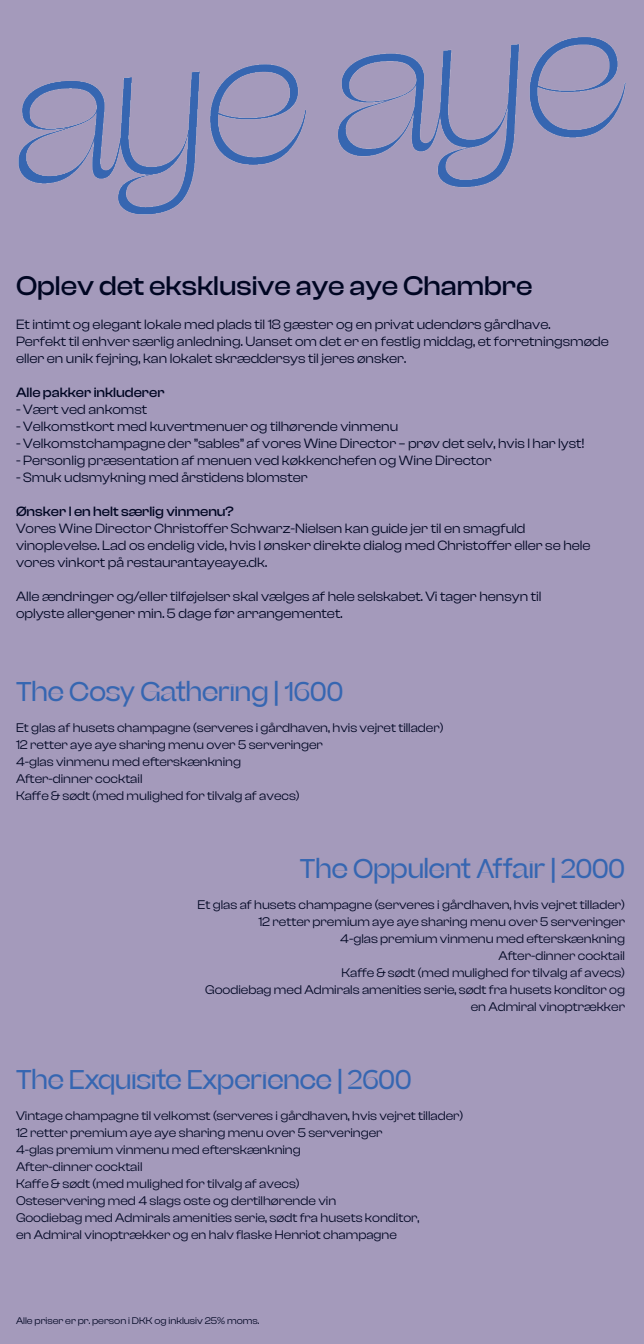
<style>
.page{position:relative;width:644px;height:1344px;background:#fff}
.page>*{position:absolute;margin:0;border:0;box-sizing:border-box;transform-origin:0 0}
.t1{font:500 28px "Clash Display";color:#000622}
.t2{font:26px "Beatrice Display";color:#3666b1}
.t3{font:14px/17px "Clash Display";color:#000622}
.t4{font:500 14px "Clash Display";color:#000622}
.t5{font:13px/17px "Clash Display";color:#000622}
.t6{font:10px "Clash Display";color:#000622}
</style>
<div class="page">
<div style="left:0;top:0;width:643px;height:1344px;background:#a49abb"></div>
<img style="left:13px;top:34px;width:617px;height:185px">
<h1 class="t1" style="left:16px;top:270px;width:518px">Oplev det eksklusive aye aye Chambre</h1>
<p class="t3" style="left:16px;top:316px;width:594px">Et intimt og elegant lokale med plads til 18 gæster og en privat udendørs gårdhave.<br>Perfekt til enhver særlig anledning. Uanset om det er en festlig middag, et forretningsmøde eller en unik fejring, kan lokalet skræddersys til jeres ønsker.</p>
<p class="t4" style="left:16px;top:384px;width:150px">Alle pakker inkluderer</p>
<p class="t3" style="left:16px;top:401px;width:133px">- Vært ved ankomst</p>
<p class="t3" style="left:16px;top:418px;width:383px">- Velkomstkort med kuvertmenuer og tilhørende vinmenu</p>
<p class="t3" style="left:16px;top:435px;width:569px">- Velkomstchampagne der ”sables” af vores Wine Director – prøv det selv, hvis I har lyst!</p>
<p class="t3" style="left:16px;top:452px;width:477px">- Personlig præsentation af menuen ved køkkenchefen og Wine Director</p>
<p class="t3" style="left:16px;top:469px;width:293px">- Smuk udsmykning med årstidens blomster</p>
<p class="t4" style="left:16px;top:503px;width:219px">Ønsker I en helt særlig vinmenu?</p>
<p class="t3" style="left:16px;top:520px;width:576px">Vores Wine Director Christoffer Schwarz-Nielsen kan guide jer til en smagfuld vinoplevelse. Lad os endelig vide, hvis I ønsker direkte dialog med Christoffer eller se hele vores vinkort på restaurantayeaye.dk.</p>
<p class="t3" style="left:16px;top:588px;width:527px">Alle ændringer og/eller tilføjelser skal vælges af hele selskabet. Vi tager hensyn til oplyste allergener min. 5 dage før arrangementet.</p>
<h2 class="t2" style="left:16px;top:673px;width:328px">The Cosy Gathering | 1600</h2>
<p class="t5" style="left:16px;top:719px;width:429px">Et glas af husets champagne (serveres i gårdhaven, hvis vejret tillader)<br>12 retter aye aye sharing menu over 5 serveringer<br>4-glas vinmenu med efterskænkning<br>After-dinner cocktail<br>Kaffe &amp; sødt (med mulighed for tilvalg af avecs)</p>
<h2 class="t2" style="left:300px;top:851px;width:326px">The Oppulent Affair | 2000</h2>
<p class="t5" style="left:197px;top:896px;width:429px;text-align:right">Et glas af husets champagne (serveres i gårdhaven, hvis vejret tillader)<br>12 retter premium aye aye sharing menu over 5 serveringer<br>4-glas premium vinmenu med efterskænkning<br>After-dinner cocktail<br>Kaffe &amp; sødt (med mulighed for tilvalg af avecs)<br>Goodiebag med Admirals amenities serie, sødt fra husets konditor og en Admiral vinoptrækker</p>
<h2 class="t2" style="left:16px;top:1061px;width:397px">The Exquisite Experience | 2600</h2>
<p class="t5" style="left:16px;top:1106px;width:449px">Vintage champagne til velkomst (serveres i gårdhaven, hvis vejret tillader)<br>12 retter premium aye aye sharing menu over 5 serveringer<br>4-glas premium vinmenu med efterskænkning<br>After-dinner cocktail<br>Kaffe &amp; sødt (med mulighed for tilvalg af avecs)<br>Osteservering med 4 slags oste og dertilhørende vin<br>Goodiebag med Admirals amenities serie, sødt fra husets konditor,<br>en Admiral vinoptrækker og en halv flaske Henriot champagne</p>
<p class="t6" style="left:16px;top:1315px;width:245px">Alle priser er pr. person i DKK og inklusiv 25% moms.</p>
</div>
